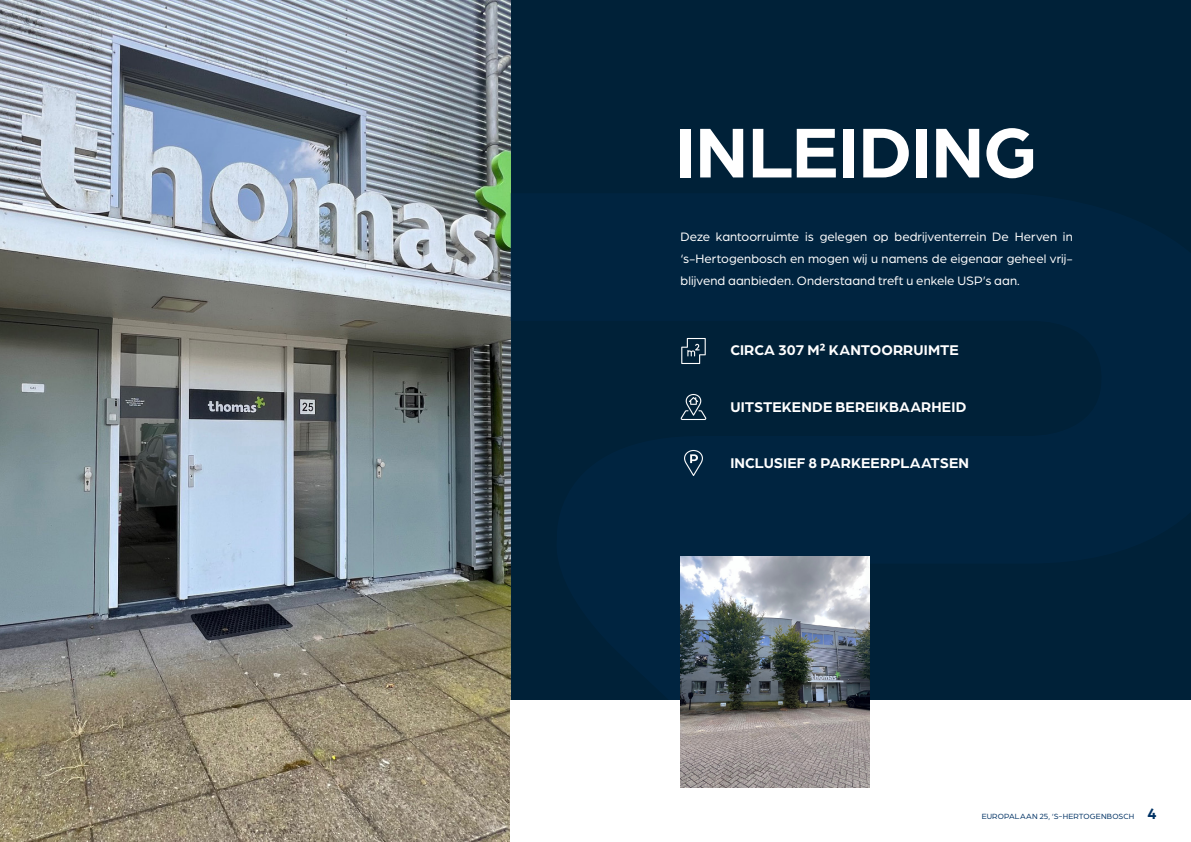
<style>
.page{position:relative;width:1191px;height:842px;background:#002138}
.page>*{position:absolute;margin:0;border:0;box-sizing:border-box;transform-origin:0 0}
.t1{font:700 75px "Arboria";color:#fff}
.t2{font:700 15px "Arboria";letter-spacing:.005em;color:#fff}
.Broodtekst_wit{font:13px/22px "Arboria";letter-spacing:.005em;color:#fff;text-align:justify}
.t3{font:8px "Arboria";letter-spacing:.02em;color:#003264}
.s1{font-weight:700;font-size:16px}
</style>
<div class="page">
<img style="left:0;top:0;width:510px;height:842px">
<div style="left:510px;top:700px;width:681px;height:142px;background:#fff"></div>
<img style="left:680px;top:556px;width:189px;height:232px">
<img style="left:681px;top:338px;width:25px;height:26px">
<img style="left:680px;top:394px;width:27px;height:26px">
<img style="left:684px;top:449px;width:19px;height:27px">
<p class="t1" style="left:675px;top:101px;width:364px">INLEIDING</p>
<p class="Broodtekst_wit" style="left:680px;top:225px;width:393px">Deze kantoorruimte is gelegen op bedrijventerrein De Herven in ‘s-Hertogenbosch en mogen wij u namens de eigenaar geheel vrij&shy;blijvend aanbieden. Onderstaand treft u enkele USP’s aan.</p>
<p class="t2" style="left:730px;top:340px;width:230px">CIRCA 307 M² KANTOORRUIMTE</p>
<p class="t2" style="left:730px;top:396px;width:237px">UITSTEKENDE BEREIKBAARHEID</p>
<p class="t2" style="left:730px;top:452px;width:240px">INCLUSIEF 8 PARKEERPLAATSEN</p>
<p class="t3" style="left:981px;top:811px;width:177px">EUROPALAAN 25, ‘S-HERTOGENBOSCH <span class="s1">4</span></p>
</div>
